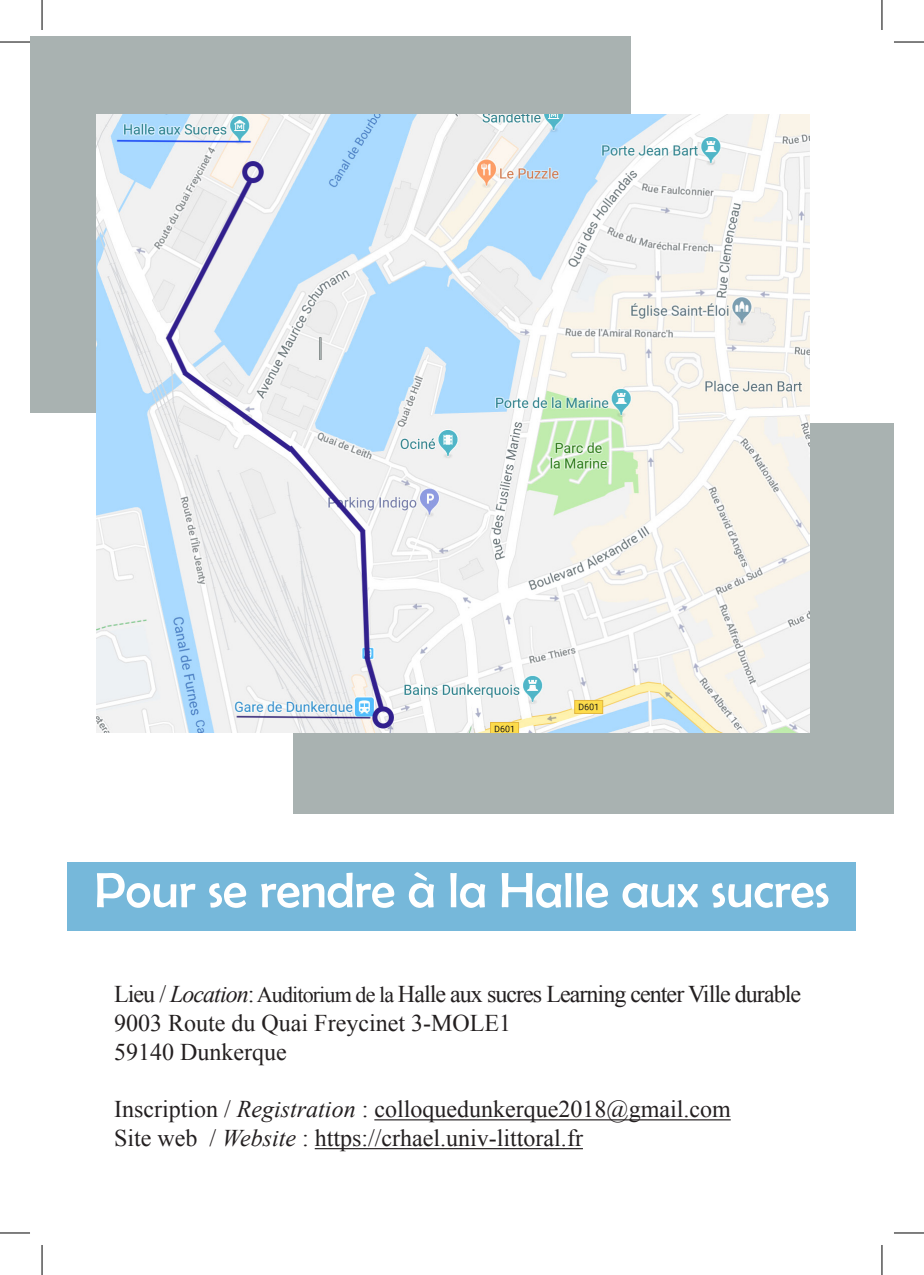
<style>
.page{position:relative;width:924px;height:1275px;background:#fff}
.page>*{position:absolute;margin:0;border:0;box-sizing:border-box;transform-origin:0 0}
.t1{font:50px "Berlin Sans FB";color:#fff}
.t2{font:24px/28.8px "Times New Roman";letter-spacing:-.04em;color:#231f20}
.t3{font:24px/28.8px "Times New Roman";color:#231f20}
.s1{font-style:italic}
.s2{font-size:22px}
</style>
<div class="page">
<div style="left:31px;top:36px;width:599px;height:376px;background:#a9b2b1"></div>
<div style="left:293px;top:423px;width:600px;height:391px;background:#a9b2b1"></div>
<div style="left:68px;top:862px;width:788px;height:68px;background:#76b8da"></div>
<img style="left:96px;top:114px;width:713px;height:618px">
<hr style="left:374px;top:1119px;width:356px;height:1px;background:#231f20">
<hr style="left:314px;top:1148px;width:268px;height:1px;background:#231f20">
<hr style="left:0;top:42px;width:30px;height:1px;background:#000">
<hr style="left:893px;top:42px;width:30px;height:1px;background:#000">
<hr style="left:0;top:1232px;width:30px;height:1px;background:#000">
<hr style="left:893px;top:1232px;width:30px;height:1px;background:#000">
<hr style="left:42px;top:0;width:1px;height:30px;background:#000">
<hr style="left:42px;top:1245px;width:1px;height:30px;background:#000">
<hr style="left:881px;top:0;width:1px;height:30px;background:#000">
<hr style="left:881px;top:1245px;width:1px;height:30px;background:#000">
<h1 class="t1" style="left:94px;top:862px;width:736px">Pour se rendre à la Halle aux sucres</h1>
<p class="t2" style="left:114px;top:979px;width:688px">Lieu / <span class="s1">Location</span>: <span class="s2">Auditorium de la</span> Halle aux sucres Learning center Ville durable<br>9003 Route du Quai Freycinet 3-MOLE1<br>59140 Dunkerque</p>
<p class="t3" style="left:114px;top:1094px;width:618px">Inscription / <span class="s1">Registration</span> : colloquedunkerque2018@gmail.com<br>Site web / <span class="s1">Website</span> : https://crhael.univ-littoral.fr</p>
</div>
